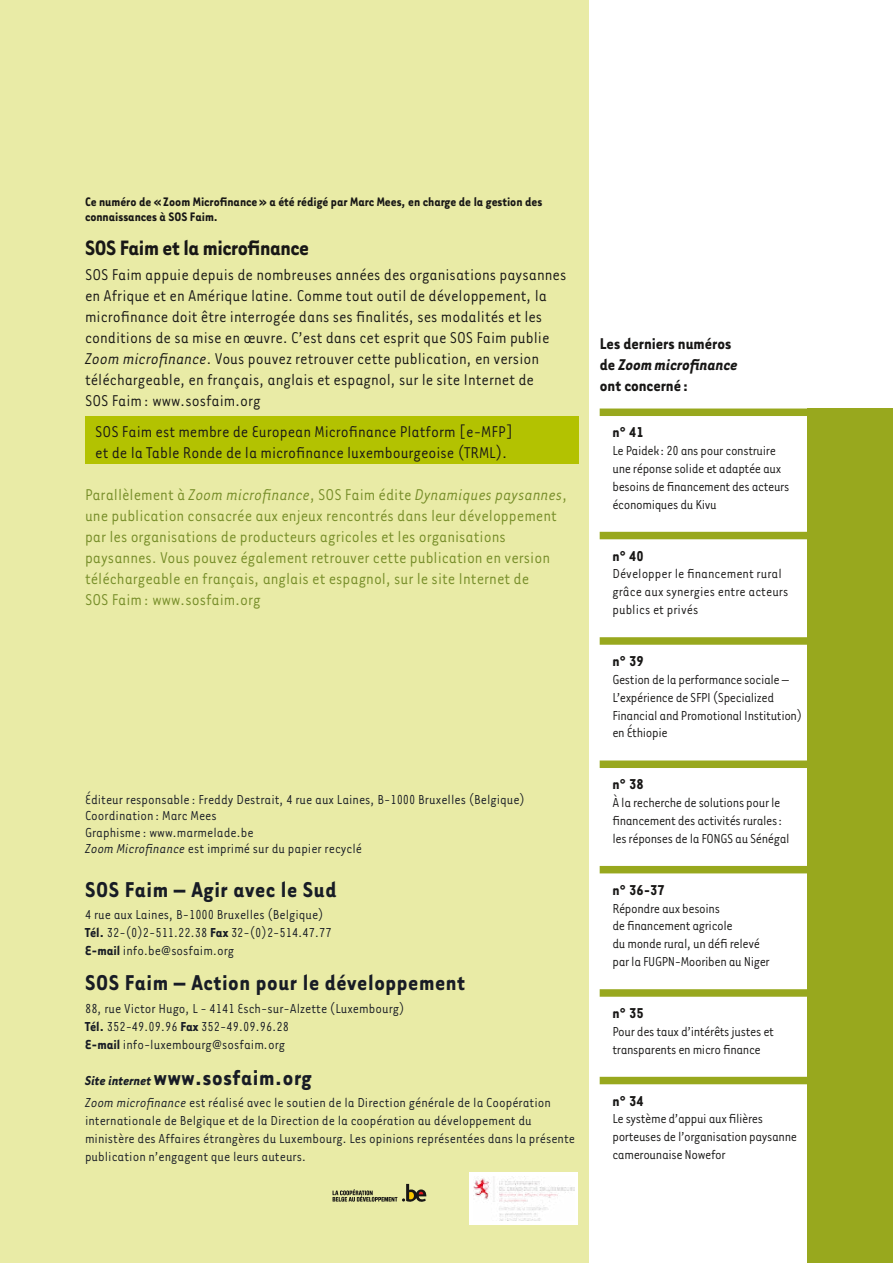
<style>
.page{position:relative;width:893px;height:1263px;background:#fff}
.page>*{position:absolute;margin:0;border:0;box-sizing:border-box;transform-origin:0 0}
.t1{font:700 24.75px "Tarzana Narrow";letter-spacing:.025em;color:#181c25}
.t2{font:700 24px "Tarzana Narrow";letter-spacing:-.015em;color:#181716}
.t3{font:18px/21px "Tarzana Narrow";color:#181716}
.t4{font:18px/21px "Tarzana Narrow";color:#768d28}
.t5{font:700 18px/21px "Tarzana Narrow";color:#181716}
.t6{font:700 16.5px "Tarzana Narrow";color:#181716}
.t7{font:15px/18px "Tarzana Narrow";color:#181c25}
.t8{font:15px/17.9px "Tarzana Narrow";letter-spacing:-.025em;color:#181716}
.t9{font:15px/17.9px "Tarzana Narrow";color:#181716}
.t10{font:700 14.25px/15.8px "Tarzana Narrow";color:#181716}
.s1{font-style:italic}
.s2{font-weight:700}
.s3{font-style:italic;font-size:15px}
</style>
<div class="page">
<div style="left:0;top:0;width:589px;height:1263px;background:#e9eba6"></div>
<div style="left:85px;top:417px;width:493px;height:47px;background:#b3c201"></div>
<div style="left:600px;top:408px;width:208px;height:8px;background:#98a81e"></div>
<div style="left:600px;top:532px;width:208px;height:7px;background:#98a81e"></div>
<div style="left:600px;top:637px;width:208px;height:8px;background:#98a81e"></div>
<div style="left:600px;top:760px;width:208px;height:8px;background:#98a81e"></div>
<div style="left:600px;top:866px;width:208px;height:7px;background:#98a81e"></div>
<div style="left:600px;top:989px;width:208px;height:8px;background:#98a81e"></div>
<div style="left:600px;top:1077px;width:208px;height:7px;background:#98a81e"></div>
<div style="left:808px;top:409px;width:85px;height:854px;background:#98a81e"></div>
<div style="left:469px;top:1172px;width:109px;height:53px;background:#fff"></div>
<img style="left:474px;top:1176px;width:100px;height:44px">
<svg style="left:333px;top:1184px;width:93px;height:18px"></svg>
<p class="t10" style="left:85px;top:193px;width:459px">Ce numéro de «Zoom Microfinance» a été rédigé par Marc Mees, en charge de la gestion des connaissances à SOS Faim.</p>
<h2 class="t2" style="left:85px;top:233px;width:225px">SOS Faim et la microfinance</h2>
<p class="t3" style="left:85px;top:264px;width:483px">SOS Faim appuie depuis de nombreuses années des organisations paysannes en Afrique et en Amérique latine. Comme tout outil de développement, la microfinance doit être interrogée dans ses finalités, ses modalités et les conditions de sa mise en œuvre. C’est dans cet esprit que SOS Faim publie <span class="s1">Zoom microfinance</span>. Vous pouvez retrouver cette publication, en version téléchargeable, en français, anglais et espagnol, sur le site Internet de<br>SOS Faim: www.sosfaim.org</p>
<p class="t3" style="left:95px;top:420px;width:419px">SOS Faim est membre de European Microfinance Platform [e-MFP] et de la Table Ronde de la microfinance luxembourgeoise (TRML).</p>
<p class="t4" style="left:85px;top:483px;width:484px">Parallèlement à <span class="s1">Zoom microfinance</span>, SOS Faim édite <span class="s1">Dynamiques paysannes</span>, une publication consacrée aux enjeux rencontrés dans leur développement par les organisations de producteurs agricoles et les organisations paysannes. Vous pouvez également retrouver cette publication en version téléchargeable en français, anglais et espagnol, sur le site Internet de<br>SOS Faim: www.sosfaim.org</p>
<p class="t7" style="left:85px;top:790px;width:441px;line-height:16.5px">Éditeur responsable : Freddy Destrait, 4 rue aux Laines, B-1000 Bruxelles (Belgique)<br>Coordination : Marc Mees<br>Graphisme : www.marmelade.be<br><span class="s1">Zoom Microfinance</span> est imprimé sur du papier recyclé</p>
<h1 class="t1" style="left:85px;top:874px;width:253px">SOS Faim – Agir avec le Sud</h1>
<p class="t7" style="left:85px;top:905px;width:248px">4 rue aux Laines, B-1000 Bruxelles (Belgique)<br><span class="s2">Tél.</span> 32-(0)2-511.22.38 <span class="s2">Fax</span> 32-(0)2-514.47.77<br><span class="s2">E-mail</span> info.be@sosfaim.org</p>
<h1 class="t1" style="left:85px;top:967px;width:382px">SOS Faim – Action pour le développement</h1>
<p class="t7" style="left:85px;top:998px;width:321px">88, rue Victor Hugo, L - 4141 Esch-sur-Alzette (Luxembourg)<br><span class="s2">Tél.</span> 352-49.09.96 <span class="s2">Fax</span> 352-49.09.96.28<br><span class="s2">E-mail</span> info-luxembourg@sosfaim.org</p>
<h1 class="t1" style="left:85px;top:1062px;width:228px"><span class="s3">Site internet</span> www.sosfaim.org</h1>
<p class="t7" style="left:85px;top:1093px;width:492px"><span class="s1">Zoom microfinance</span> est réalisé avec le soutien de la Direction générale de la Coopération internationale de Belgique et de la Direction de la coopération au développement du ministère des Affaires étrangères du Luxembourg. Les opinions représentées dans la présente publication n’engagent que leurs auteurs.</p>
<p class="t5" style="left:600px;top:332px;width:140px">Les derniers numéros de <span class="s1">Zoommicrofinance </span>ont concerné :</p>
<p class="t6" style="left:612px;top:422px;width:33px">n° 41</p>
<p class="t8" style="left:612px;top:441px;width:179px">Le Paidek: 20 ans pour construire une réponse solide et adaptée aux besoins de financement des acteurs économiques du Kivu</p>
<p class="t6" style="left:612px;top:545px;width:33px">n° 40</p>
<p class="t9" style="left:612px;top:564px;width:178px">Développer le financement rural grâce aux synergies entre acteurs publics et privés</p>
<p class="t6" style="left:612px;top:651px;width:33px">n° 39</p>
<p class="t8" style="left:612px;top:670px;width:191px">Gestion de la performance sociale –<br>L’expérience de SFPI (Specialized<br>Financial and Promotional Institution) en Éthiopie</p>
<p class="t6" style="left:612px;top:774px;width:33px">n° 38</p>
<p class="t8" style="left:612px;top:793px;width:179px">À la recherche de solutions pour le financement des activités rurales: les réponses de la FONGS au Sénégal</p>
<p class="t6" style="left:612px;top:879px;width:54px">n° 36-37</p>
<p class="t8" style="left:612px;top:898px;width:159px">Répondre aux besoins<br>de financement agricole<br>du monde rural, un défi relevé par la FUGPN-Mooriben au Niger</p>
<p class="t6" style="left:612px;top:1003px;width:33px">n° 35</p>
<p class="t8" style="left:612px;top:1022px;width:163px">Pour des taux d’intérêts justes et transparents en micro finance</p>
<p class="t6" style="left:612px;top:1090px;width:33px">n° 34</p>
<p class="t8" style="left:612px;top:1109px;width:186px">Le système d’appui aux filières porteuses de l’organisation paysanne camerounaise Nowefor</p>
</div>
